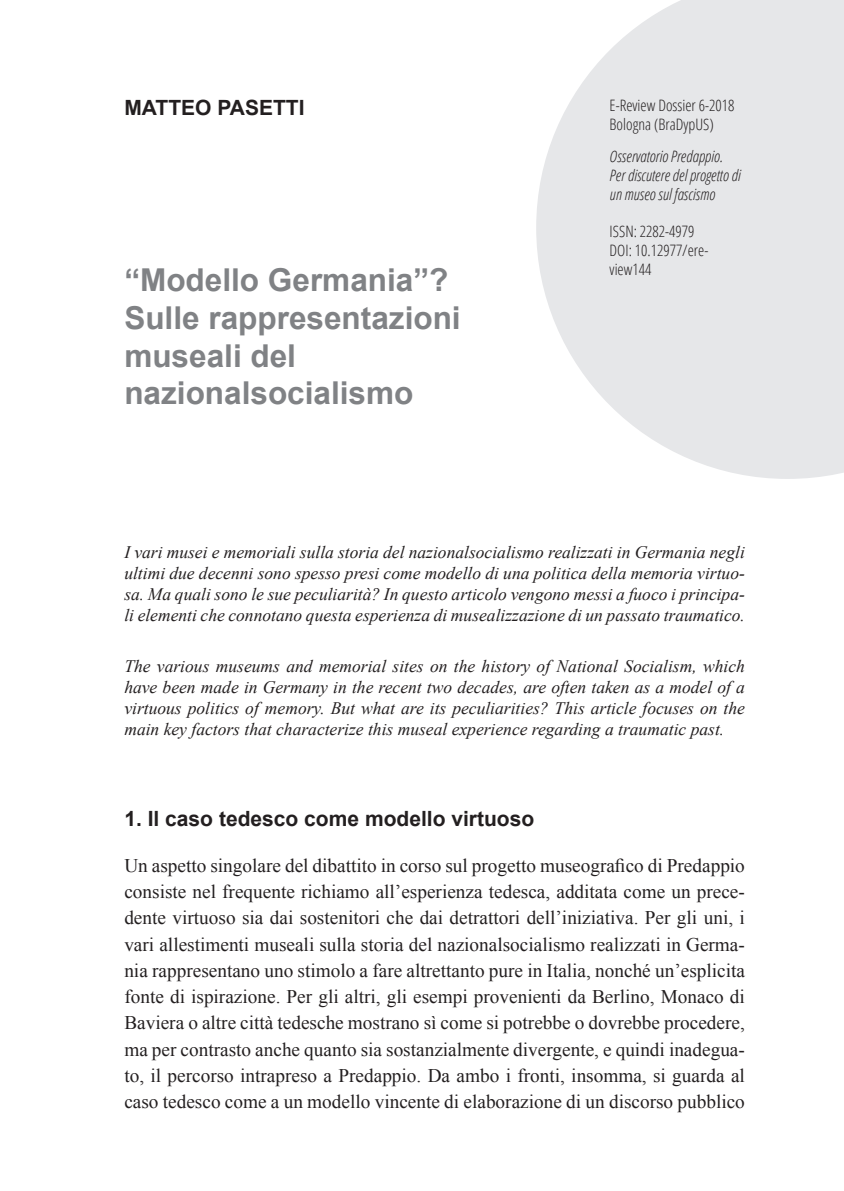
<style>
.page{position:relative;width:844px;height:1191px;background:#fff}
.page>*{position:absolute;margin:0;border:0;box-sizing:border-box;transform-origin:0 0}
.h1_-_Titolo{font:700 31.5px/37.8px "Arial";color:#808285}
.h2_-_Titoletto_infra{font:700 21px "Arial";color:#231f20}
.Autore{font:700 21px "Arial";color:#231f20}
.Testo_articoli{font:19.25px/26.2px "Times New Roman";color:#231f20;text-align:justify}
.Abstract{font:italic 17.5px/21px "Times New Roman";color:#231f20;text-align:justify}
.Metadati{font:300 condensed 15.75px/18.9px "Open Sans";color:#231f20}
.Metadati-2{font:italic 300 condensed 15.75px/18.9px "Open Sans";color:#231f20}
</style>
<div class="page">
<svg style="left:536px;top:0;width:307px;height:479px;fill:#e6e7e9"></svg>
<p class="Autore" style="left:124px;top:93px;width:179px">Matteo Pasetti</p>
<p class="h1_-_Titolo" style="left:124px;top:262px;width:338px">“Modello Germania”?<br>Sulle rappresentazioni museali del nazionalsocialismo</p>
<p class="Metadati" style="left:609px;top:96px;width:126px">E-Review Dossier 6-2018</p>
<p class="Metadati" style="left:609px;top:114px;width:105px">Bologna (BraDypUS)</p>
<p class="Metadati-2" style="left:609px;top:146px;width:114px">Osservatorio Predappio.</p>
<p class="Metadati-2" style="left:609px;top:165px;width:132px">Per discutere del progetto di un museo sul fascismo</p>
<p class="Metadati" style="left:609px;top:222px;width:86px">ISSN: 2282-4979</p>
<p class="Metadati" style="left:609px;top:240px;width:100px">DOI: 10.12977/ere&shy;view144</p>
<p class="Abstract" style="left:124px;top:541px;width:622px">I vari musei e memoriali sulla storia del nazionalsocialismo realizzati in Germania negli ultimi due decenni sono spesso presi come modello di una politica della memoria virtuo&shy;sa. Ma quali sono le sue peculiarità? In questo articolo vengono messi a fuoco i principa&shy;li elementi che connotano questa esperienza di musealizzazione di un passato traumatico.</p>
<p class="Abstract" style="left:124px;top:655px;width:622px">The various museums and memorial sites on the history of National Socialism, which have been made in Germany in the recent two decades, are often taken as a model of a virtuous politics of memory. But what are its peculiarities? This article focuses on the main key factors that characterize this museal experience regarding a traumatic past.</p>
<p class="h2_-_Titoletto_infra" style="left:124px;top:804px;width:411px">1. Il caso tedesco come modello virtuoso</p>
<p class="Testo_articoli" style="left:124px;top:852px;width:622px">Un aspetto singolare del dibattito in corso sul progetto museografico di Predappio consiste nel frequente richiamo all’esperienza tedesca, additata come un prece&shy;dente virtuoso sia dai sostenitori che dai detrattori dell’iniziativa. Per gli uni, i vari allestimenti museali sulla storia del nazionalsocialismo realizzati in Germa&shy;nia rappresentano uno stimolo a fare altrettanto pure in Italia, nonché un’esplicita fonte di ispirazione. Per gli altri, gli esempi provenienti da Berlino, Monaco di Baviera o altre città tedesche mostrano sì come si potrebbe o dovrebbe procedere, ma per contrasto anche quanto sia sostanzialmente divergente, e quindi inadegua&shy;to, il percorso intrapreso a Predappio. Da ambo i fronti, insomma, si guarda al caso tedesco come a un modello vincente di elaborazione di un discorso pubblico</p>
</div>
